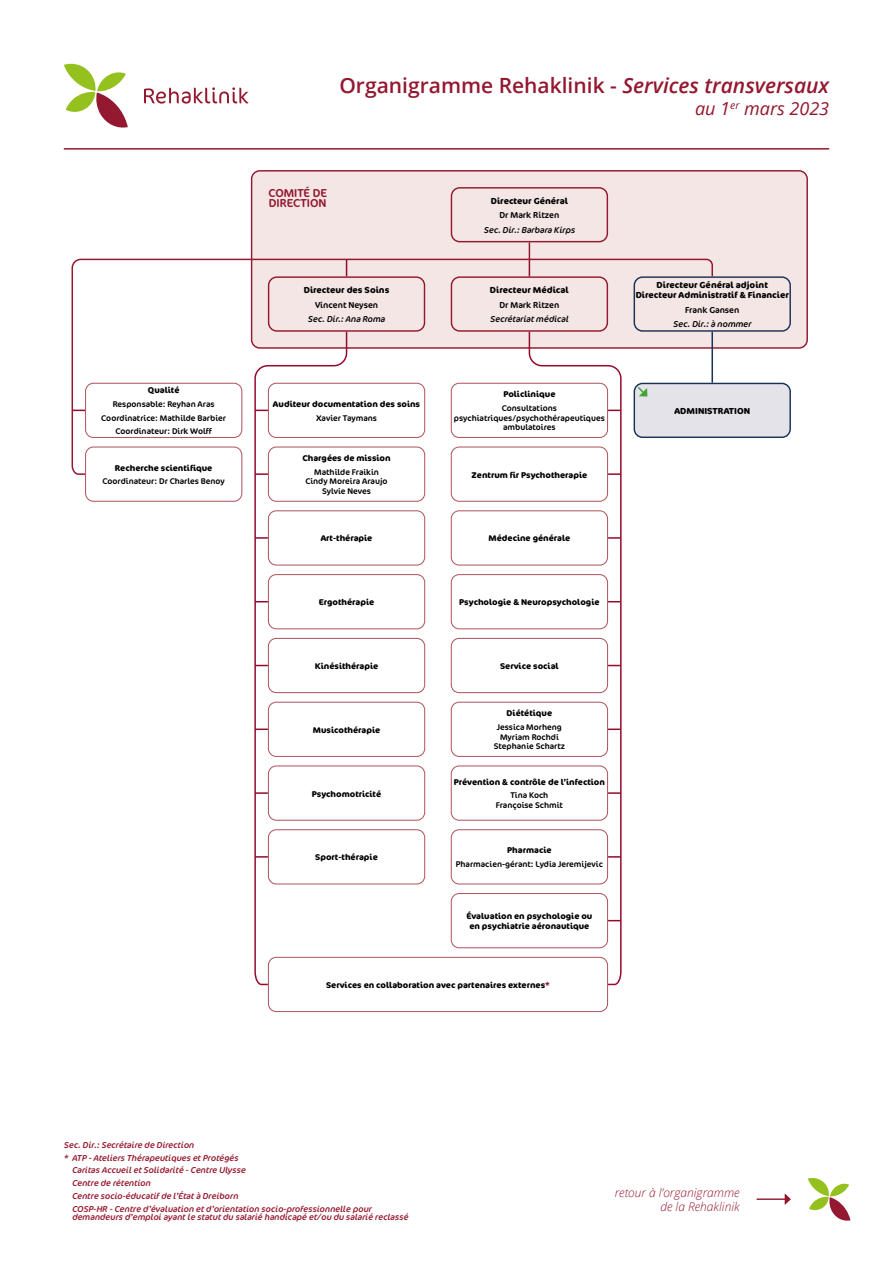
<style>
.page{position:relative;width:893px;height:1263px;background:#fff}
.page>*{position:absolute;margin:0;border:0;box-sizing:border-box;transform-origin:0 0}
.t1{font:600 21px "Open Sans";color:#94182f}
.t2{font:italic 18px "Open Sans";color:#94182f}
.t3{font:italic 300 12px/14.4px "Open Sans";color:#94182f;text-align:right}
.t4{font:11.55px/10.2px "Cocon Pro";color:#94182f}
.t5{font:italic 8.7px "Cocon Pro";color:#94182f}
.t6{font:700 8.7px/10.2px "Cocon Pro";color:#000;text-align:center}
.t7{font:italic 8.7px "Cocon Pro";color:#000}
.t8{font:8.7px "Cocon Pro";color:#000}
.t9{font:700 8.4px/9.8px "Cocon Pro";color:#000;text-align:center}
.t10{font:8.4px/9.8px "Cocon Pro";color:#000;text-align:center}
.s1{font-style:italic}
.s2{color:#94182f}
</style>
<div class="page">
<div style="left:252px;top:171px;width:555px;height:177px;background:#f3e6e5;border-radius:8px"></div>
<hr style="left:64px;top:148px;width:765px;height:2px;background:#94182f">
<svg style="left:144px;top:87px;width:104px;height:17px"></svg>
<svg style="left:64px;top:64px;width:64px;height:64px"></svg>
<svg style="left:808px;top:1178px;width:42px;height:42px"></svg>
<svg style="left:757px;top:1194px;width:34px;height:11px"></svg>
<div style="left:451px;top:187px;width:157px;height:55px;border:1px solid #94182f;border-radius:8px"></div>
<svg style="left:71px;top:258px;width:643px;height:218px"></svg>
<div style="left:85px;top:383px;width:157px;height:55px;border:1px solid #a23942;border-radius:8px"></div>
<svg style="left:346px;top:259px;width:1px;height:17px"></svg>
<div style="left:634px;top:383px;width:156px;height:54px;background:#e4e3ea;border-radius:8px"></div>
<div style="left:634px;top:383px;width:157px;height:55px;border:1px solid #1b3256;border-radius:8px"></div>
<svg style="left:636px;top:385px;width:11px;height:11px"></svg>
<div style="left:634px;top:276px;width:157px;height:56px;border:1px solid #1b3256;border-radius:8px"></div>
<svg style="left:529px;top:242px;width:1px;height:34px"></svg>
<hr style="left:711px;top:332px;width:2px;height:51px;background:#1b3256">
<div style="left:451px;top:276px;width:157px;height:56px;border:1px solid #94182f;border-radius:8px"></div>
<div style="left:268px;top:276px;width:157px;height:56px;border:1px solid #94182f;border-radius:8px"></div>
<div style="left:268px;top:957px;width:340px;height:55px;border:1px solid #a23942;border-radius:8px"></div>
<svg style="left:528px;top:330px;width:94px;height:656px"></svg>
<div style="left:451px;top:510px;width:157px;height:56px;border:1px solid #a23942;border-radius:8px"></div>
<div style="left:451px;top:383px;width:157px;height:55px;border:1px solid #a23942;border-radius:8px"></div>
<div style="left:451px;top:765px;width:157px;height:56px;border:1px solid #a23942;border-radius:8px"></div>
<div style="left:451px;top:829px;width:157px;height:55px;border:1px solid #a23942;border-radius:8px"></div>
<div style="left:451px;top:702px;width:157px;height:55px;border:1px solid #a23942;border-radius:8px"></div>
<svg style="left:608px;top:601px;width:13px;height:1px"></svg>
<svg style="left:608px;top:410px;width:13px;height:1px"></svg>
<svg style="left:608px;top:473px;width:13px;height:2px"></svg>
<svg style="left:608px;top:537px;width:13px;height:2px"></svg>
<div style="left:268px;top:383px;width:157px;height:55px;border:1px solid #a23942;border-radius:8px"></div>
<div style="left:268px;top:702px;width:157px;height:55px;border:1px solid #a23942;border-radius:8px"></div>
<div style="left:268px;top:510px;width:157px;height:56px;border:1px solid #a23942;border-radius:8px"></div>
<div style="left:268px;top:829px;width:157px;height:55px;border:1px solid #a23942;border-radius:8px"></div>
<div style="left:268px;top:638px;width:157px;height:55px;border:1px solid #a23942;border-radius:8px"></div>
<div style="left:268px;top:765px;width:157px;height:56px;border:1px solid #a23942;border-radius:8px"></div>
<div style="left:268px;top:574px;width:157px;height:55px;border:1px solid #a23942;border-radius:8px"></div>
<div style="left:268px;top:446px;width:157px;height:56px;border:1px solid #a23942;border-radius:8px"></div>
<svg style="left:254px;top:330px;width:94px;height:656px"></svg>
<svg style="left:255px;top:601px;width:13px;height:1px"></svg>
<svg style="left:255px;top:410px;width:13px;height:1px"></svg>
<svg style="left:255px;top:473px;width:13px;height:2px"></svg>
<svg style="left:255px;top:537px;width:13px;height:2px"></svg>
<svg style="left:255px;top:665px;width:13px;height:1px"></svg>
<svg style="left:255px;top:728px;width:13px;height:2px"></svg>
<div style="left:451px;top:574px;width:157px;height:55px;border:1px solid #a23942;border-radius:8px"></div>
<div style="left:451px;top:638px;width:157px;height:55px;border:1px solid #a23942;border-radius:8px"></div>
<svg style="left:608px;top:665px;width:13px;height:1px"></svg>
<div style="left:451px;top:893px;width:157px;height:55px;border:1px solid #a23942;border-radius:8px"></div>
<svg style="left:255px;top:792px;width:13px;height:2px"></svg>
<svg style="left:608px;top:792px;width:13px;height:2px"></svg>
<svg style="left:608px;top:728px;width:13px;height:2px"></svg>
<svg style="left:255px;top:856px;width:13px;height:2px"></svg>
<svg style="left:608px;top:856px;width:13px;height:2px"></svg>
<div style="left:85px;top:446px;width:157px;height:56px;border:1px solid #a23942;border-radius:8px"></div>
<svg style="left:72px;top:410px;width:13px;height:1px"></svg>
<div style="left:451px;top:446px;width:157px;height:56px;border:1px solid #a23942;border-radius:8px"></div>
<svg style="left:608px;top:920px;width:13px;height:1px"></svg>
<h1 class="t1" style="left:339px;top:71px;width:491px">Organigramme Rehaklinik - <span class="s1">Services transversaux</span></h1>
<h2 class="t2" style="left:695px;top:96px;width:136px">au 1<sup>er</sup> mars 2023</h2>
<h3 class="t4" style="left:268px;top:187px;width:60px">COMITÉ DE<br>DIRECTION</h3>
<p class="t6" style="left:491px;top:196px;width:79px">Directeur Général</p>
<p class="t8" style="left:499px;top:209px;width:61px">Dr Mark Ritzen</p>
<p class="t7" style="left:484px;top:224px;width:93px">Sec. Dir.: Barbara Kirps</p>
<p class="t6" style="left:304px;top:285px;width:87px">Directeur des Soins</p>
<p class="t8" style="left:315px;top:299px;width:65px">Vincent Neysen</p>
<p class="t7" style="left:308px;top:313px;width:79px">Sec. Dir.: Ana Roma</p>
<p class="t6" style="left:490px;top:285px;width:80px">Directeur Médical</p>
<p class="t8" style="left:499px;top:299px;width:61px">Dr Mark Ritzen</p>
<p class="t7" style="left:490px;top:313px;width:80px">Secrétariat médical</p>
<p class="t6" style="left:636px;top:280px;width:155px">Directeur Général adjoint<br>Directeur Administratif &amp; Financier</p>
<p class="t8" style="left:685px;top:304px;width:56px">Frank Gansen</p>
<p class="t7" style="left:673px;top:318px;width:80px">Sec. Dir.: à nommer</p>
<p class="t9" style="left:148px;top:385px;width:33px">Qualité</p>
<p class="t10" style="left:101px;top:397px;width:126px;line-height:13.6px">Responsable: Reyhan Aras<br>Coordinatrice: Mathilde Barbier<br>Coordinateur: Dirk Wolff</p>
<p class="t6" style="left:674px;top:406px;width:77px">ADMINISTRATION</p>
<p class="t9" style="left:503px;top:389px;width:54px">Policlinique</p>
<p class="t10" style="left:454px;top:403px;width:152px">Consultations psychiatriques/psychothérapeutiques ambulatoires</p>
<p class="t9" style="left:273px;top:399px;width:149px">Auditeur documentation des soins</p>
<p class="t10" style="left:316px;top:413px;width:62px">Xavier Taymans</p>
<p class="t9" style="left:115px;top:463px;width:99px">Recherche scientifique</p>
<p class="t10" style="left:103px;top:476px;width:124px">Coordinateur: Dr Charles Benoy</p>
<p class="t9" style="left:302px;top:453px;width:90px">Chargées de mission</p>
<p class="t10" style="left:305px;top:467px;width:84px">Mathilde Fraikin<br>Cindy Moreira Araujo<br>Sylvie Neves</p>
<p class="t9" style="left:321px;top:533px;width:53px">Art-thérapie</p>
<p class="t9" style="left:319px;top:597px;width:57px">Ergothérapie</p>
<p class="t9" style="left:315px;top:661px;width:65px">Kinésithérapie</p>
<p class="t9" style="left:313px;top:725px;width:69px">Musicothérapie</p>
<p class="t9" style="left:312px;top:788px;width:71px">Psychomotricité</p>
<p class="t9" style="left:315px;top:852px;width:64px">Sport-thérapie</p>
<p class="t9" style="left:472px;top:469px;width:117px">Zentrum fir Psychotherapie</p>
<p class="t9" style="left:488px;top:533px;width:83px">Médecine générale</p>
<p class="t9" style="left:459px;top:597px;width:142px">Psychologie &amp; Neuropsychologie</p>
<p class="t9" style="left:500px;top:661px;width:60px">Service social</p>
<p class="t9" style="left:507px;top:708px;width:47px">Diététique</p>
<p class="t10" style="left:494px;top:722px;width:73px">Jessica Morheng<br>Myriam Rochdi<br>Stephanie Schartz</p>
<p class="t9" style="left:454px;top:777px;width:153px">Prévention &amp; contrôle de l’infection</p>
<p class="t10" style="left:496px;top:790px;width:69px">Tina Koch<br>Françoise Schmit</p>
<p class="t9" style="left:507px;top:845px;width:46px">Pharmacie</p>
<p class="t10" style="left:456px;top:859px;width:149px">Pharmacien-gérant: Lydia Jeremijevic</p>
<p class="t9" style="left:466px;top:911px;width:128px">Évaluation en psychologie ou en psychiatrie aéronautique</p>
<p class="t9" style="left:326px;top:980px;width:225px">Services en collaboration avec partenaires externes<span class="s2">*</span></p>
<p class="t5" style="left:64px;top:1139px;width:132px">Sec. Dir.: Secrétaire de Direction</p>
<p class="t5" style="left:64px;top:1151px;width:176px">* ATP - Ateliers Thérapeutiques et Protégés</p>
<p class="t5" style="left:72px;top:1164px;width:175px">Caritas Accueil et Solidarité - Centre Ulysse</p>
<p class="t5" style="left:72px;top:1177px;width:80px">Centre de rétention</p>
<p class="t5" style="left:72px;top:1190px;width:168px">Centre socio-éducatif de l’État à Dreiborn</p>
<p class="t5" style="left:72px;top:1203px;width:301px">COSP-HR - Centre d’évaluation et d’orientation socio-professionnelle pour</p>
<p class="t5" style="left:72px;top:1211px;width:338px">demandeurs d’emploi ayant le statut du salarié handicapé et/ou du salarié reclassé</p>
<h3 class="t3" style="left:615px;top:1184px;width:126px">retour à l’organigramme de la Rehaklinik</h3>
</div>
